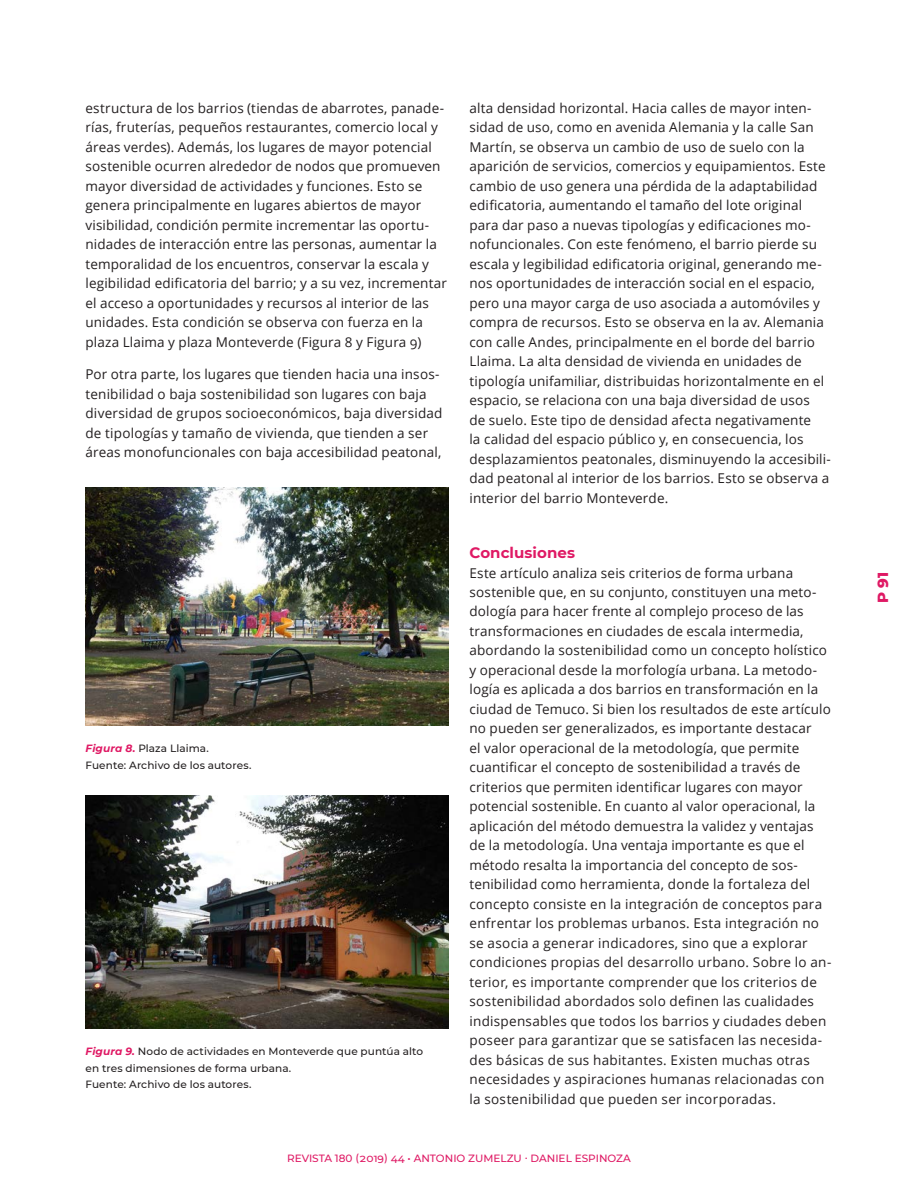
<style>
.page{position:relative;width:918px;height:1188px;background:#fff}
.page>*{position:absolute;margin:0;border:0;box-sizing:border-box;transform-origin:0 0}
.Sección_1{font:700 15px "Montserrat";letter-spacing:.005em;color:#df1964}
.t1{font:800 15px "Montserrat";color:#df1964}
.Texto{font:13.5px/19.5px "Open Sans";letter-spacing:.01em;color:#231f20}
.bajada_imagen{font:500 10.5px/16.5px "Montserrat";letter-spacing:.01em;color:#231f20}
.t2{font:500 10.5px "Montserrat";color:#df1964}
.s1{font-weight:700;font-style:italic;color:#df1964}
</style>
<div class="page">
<img style="left:86px;top:487px;width:362px;height:238px">
<img style="left:86px;top:795px;width:362px;height:233px">
<p class="Texto" style="left:86px;top:98px;width:363px">estructura de los barrios (tiendas de abarrotes, panade&shy;rías, fruterías, pequeños restaurantes, comercio local y áreas verdes). Además, los lugares de mayor potencial sostenible ocurren alrededor de nodos que promueven mayor diversidad de actividades y funciones. Esto se genera principalmente en lugares abiertos de mayor visibilidad, condición permite incrementar las oportu&shy;nidades de interacción entre las personas, aumentar la temporalidad de los encuentros, conservar la escala y legibilidad edificatoria del barrio; y a su vez, incrementar el acceso a oportunidades y recursos al interior de las unidades. Esta condición se observa con fuerza en la plaza Llaima y plaza Monteverde (Figura 8 y Figura 9)</p>
<p class="Texto" style="left:86px;top:364px;width:359px">Por otra parte, los lugares que tienden hacia una insos&shy;tenibilidad o baja sostenibilidad son lugares con baja diversidad de grupos socioeconómicos, baja diversidad de tipologías y tamaño de vivienda, que tienden a ser áreas monofuncionales con baja accesibilidad peatonal,</p>
<p class="bajada_imagen" style="left:85px;top:740px;width:168px"><span class="s1">Figura 8.</span> Plaza Llaima.<br>Fuente: Archivo de los autores.</p>
<p class="bajada_imagen" style="left:86px;top:1043px;width:339px"><span class="s1">Figura 9.</span> Nodo de actividades en Monteverde que puntúa alto en tres dimensiones de forma urbana.<br>Fuente: Archivo de los autores.</p>
<p class="Texto" style="left:469px;top:98px;width:363px">alta densidad horizontal. Hacia calles de mayor inten&shy;sidad de uso, como en avenida Alemania y la calle San Martín, se observa un cambio de uso de suelo con la aparición de servicios, comercios y equipamientos. Este cambio de uso genera una pérdida de la adaptabilidad edificatoria, aumentando el tamaño del lote original para dar paso a nuevas tipologías y edificaciones mo&shy;nofuncionales. Con este fenómeno, el barrio pierde su escala y legibilidad edificatoria original, generando me&shy;nos oportunidades de interacción social en el espacio, pero una mayor carga de uso asociada a automóviles y compra de recursos. Esto se observa en la av. Alemania con calle Andes, principalmente en el borde del barrio Llaima. La alta densidad de vivienda en unidades de tipología unifamiliar, distribuidas horizontalmente en el espacio, se relaciona con una baja diversidad de usos<br>de suelo. Este tipo de densidad afecta negativamente<br>la calidad del espacio público y, en consecuencia, los desplazamientos peatonales, disminuyendo la accesibili&shy;dad peatonal al interior de los barrios. Esto se observa a interior del barrio Monteverde.</p>
<p class="Sección_1" style="left:470px;top:542px;width:107px">Conclusiones</p>
<p class="Texto" style="left:470px;top:563px;width:363px">Este artículo analiza seis criterios de forma urbana sostenible que, en su conjunto, constituyen una meto&shy;dología para hacer frente al complejo proceso de las transformaciones en ciudades de escala intermedia, abordando la sostenibilidad como un concepto holístico y operacional desde la morfología urbana. La metodo&shy;logía es aplicada a dos barrios en transformación en la ciudad de Temuco. Si bien los resultados de este artículo no pueden ser generalizados, es importante destacar<br>el valor operacional de la metodología, que permite cuantificar el concepto de sostenibilidad a través de criterios que permiten identificar lugares con mayor potencial sostenible. En cuanto al valor operacional, la aplicación del método demuestra la validez y ventajas de la metodología. Una ventaja importante es que el método resalta la importancia del concepto de sos&shy;tenibilidad como herramienta, donde la fortaleza del concepto consiste en la integración de conceptos para enfrentar los problemas urbanos. Esta integración no se asocia a generar indicadores, sino que a explorar condiciones propias del desarrollo urbano. Sobre lo an&shy;terior, es importante comprender que los criterios de sostenibilidad abordados solo definen las cualidades indispensables que todos los barrios y ciudades deben poseer para garantizar que se satisfacen las necesida&shy;des básicas de sus habitantes. Existen muchas otras necesidades y aspiraciones humanas relacionadas con la sostenibilidad que pueden ser incorporadas.</p>
<p class="t2" style="left:287px;top:1151px;width:345px">REVISTA 180 (2019) 44 • ANTONIO ZUMELZU · DANIEL ESPINOZA</p>
<p class="t1" style="left:872px;top:603px;width:33px;rotate:-90deg">P 91</p>
</div>
